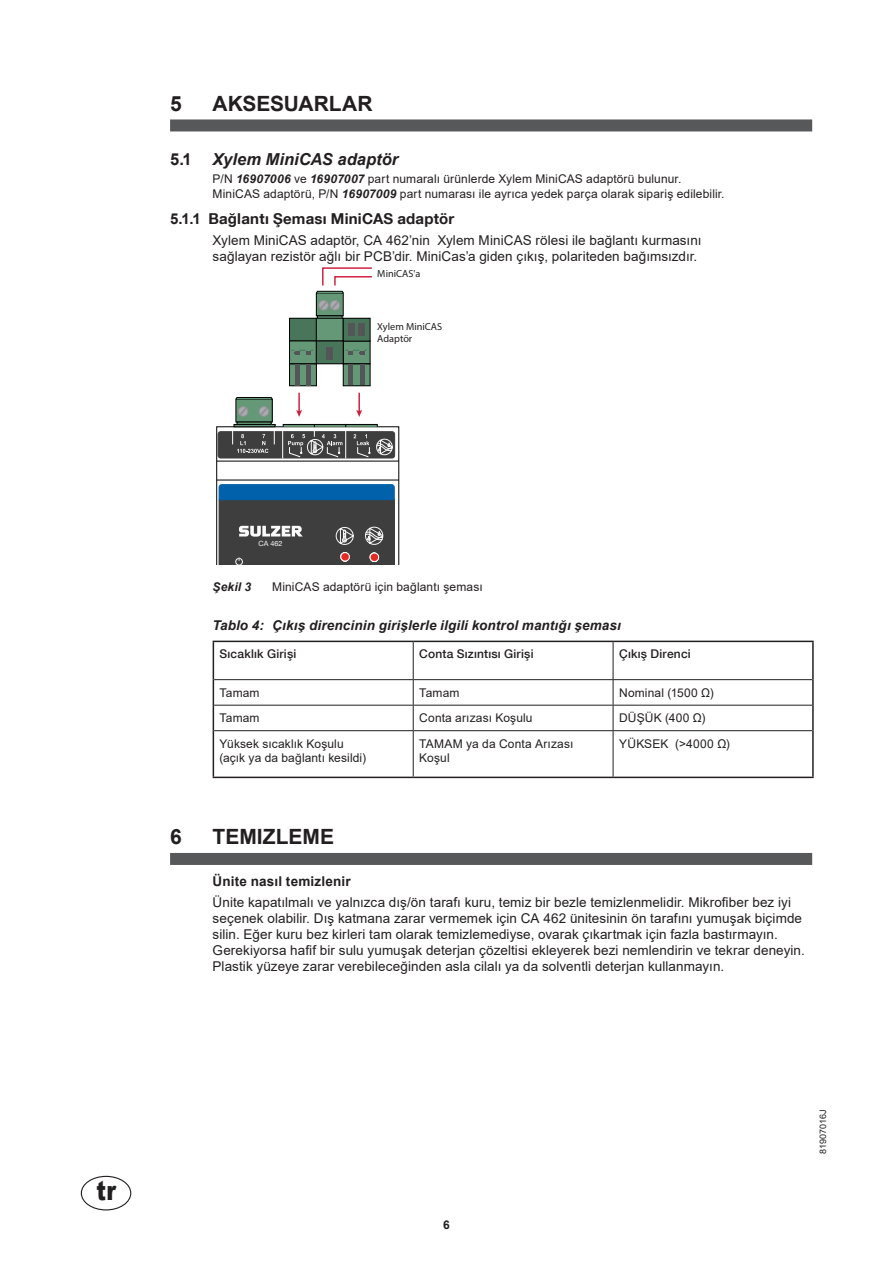
<style>
.page{position:relative;width:893px;height:1263px;background:#fff}
.page>*{position:absolute;margin:0;border:0;box-sizing:border-box;transform-origin:0 0}
.t1{font:900 27px "Arial";color:#231f20;scale:.8 1}
.t2{font:700 21px "Arial";color:#231f20}
.t3{font:italic 700 16.5px "Arial";color:#231f20}
.t4{font:700 16.5px "Arial";color:#231f20}
.t5{font:700 15px "Helvetica Neue LT Com";letter-spacing:.015em;color:#231f20}
.t6{font:13.5px/16.2px "Arial";letter-spacing:.005em;color:#231f20}
.t7{font:italic 700 13.5px "Arial";letter-spacing:.01em;color:#231f20}
.t8{font:700 13.5px "Arial";letter-spacing:.01em;color:#231f20}
.t9{font:12px/14.4px "Arial";letter-spacing:.01em;color:#231f20}
.t10{font:500 12px "Helvetica Neue LT Com";letter-spacing:.02em;color:#231f20}
.t11{font:italic 700 12px "Arial";letter-spacing:.015em;color:#231f20}
.t12{font:700 12px "Arial";color:#231f20}
.t13{font:10.2px/12.3px "Myriad Pro";color:#231f20}
.t14{font:9px "Arial";color:#231f20}
.t15{font:7.2px "Helvetica Neue LT Com";color:#fafafa}
.s1{font-weight:700;font-style:italic}
.s2{font-family:"Arial"}
</style>
<div class="page">
<div style="left:81px;top:1176px;width:50px;height:34px;border:1px solid #231f20;border-radius:50%"></div>
<div style="left:170px;top:119px;width:642px;height:12px;background:#57585a"></div>
<div style="left:170px;top:853px;width:642px;height:12px;background:#57585a"></div>
<svg style="left:296px;top:393px;width:6px;height:24px"></svg>
<svg style="left:356px;top:393px;width:6px;height:24px"></svg>
<div style="left:290px;top:318px;width:26px;height:23px;background:#49755a"></div>
<div style="left:289px;top:318px;width:28px;height:23px;border:1px solid #000"></div>
<div style="left:316px;top:318px;width:27px;height:23px;background:#649876"></div>
<div style="left:316px;top:318px;width:27px;height:23px;border:1px solid #000"></div>
<div style="left:290px;top:341px;width:26px;height:23px;background:#649876"></div>
<div style="left:289px;top:341px;width:28px;height:23px;border:1px solid #000"></div>
<div style="left:316px;top:293px;width:27px;height:23px;background:#649876"></div>
<div style="left:317px;top:315px;width:26px;height:4px;border:1px solid #000"></div>
<svg style="left:315px;top:267px;width:57px;height:44px"></svg>
<div style="left:343px;top:341px;width:27px;height:23px;background:#649876"></div>
<div style="left:343px;top:341px;width:27px;height:23px;border:1px solid #000"></div>
<svg style="left:345px;top:350px;width:22px;height:5px"></svg>
<svg style="left:292px;top:350px;width:21px;height:5px"></svg>
<div style="left:290px;top:364px;width:26px;height:22px;background:#649876"></div>
<div style="left:289px;top:364px;width:28px;height:22px;border:1px solid #000"></div>
<div style="left:343px;top:364px;width:27px;height:22px;background:#649876"></div>
<div style="left:343px;top:364px;width:27px;height:22px;border:1px solid #000"></div>
<hr style="left:295px;top:364px;width:4px;height:22px;background:#545557">
<hr style="left:306px;top:364px;width:4px;height:22px;background:#545557">
<hr style="left:349px;top:364px;width:4px;height:21px;background:#545557">
<hr style="left:360px;top:364px;width:4px;height:21px;background:#545557">
<div style="left:236px;top:399px;width:36px;height:23px;background:#649876"></div>
<div style="left:235px;top:399px;width:38px;height:23px;border:1px solid #000"></div>
<div style="left:237px;top:422px;width:35px;height:3px;border:1px solid #000"></div>
<svg style="left:235px;top:397px;width:38px;height:20px"></svg>
<div style="left:343px;top:318px;width:27px;height:23px;background:#49755a"></div>
<div style="left:343px;top:318px;width:27px;height:23px;border:1px solid #000"></div>
<div style="left:283px;top:424px;width:32px;height:3px;background:#649876;border:1px solid #000"></div>
<div style="left:314px;top:424px;width:32px;height:3px;background:#649876;border:1px solid #000"></div>
<div style="left:316px;top:341px;width:27px;height:23px;background:#49755a"></div>
<div style="left:316px;top:341px;width:27px;height:23px;border:1px solid #000"></div>
<div style="left:345px;top:424px;width:33px;height:3px;background:#649876;border:1px solid #000"></div>
<div style="left:327px;top:347px;width:6px;height:13px;background:#545557"></div>
<div style="left:348px;top:323px;width:6px;height:13px;background:#545557"></div>
<div style="left:359px;top:323px;width:6px;height:13px;background:#545557"></div>
<svg style="left:216px;top:426px;width:183px;height:139px"></svg>
<hr style="left:213px;top:641px;width:200px;height:1px;background:#231f20">
<hr style="left:213px;top:642px;width:1px;height:38px;background:#231f20">
<hr style="left:413px;top:641px;width:200px;height:1px;background:#231f20">
<hr style="left:613px;top:641px;width:201px;height:1px;background:#231f20">
<hr style="left:812px;top:642px;width:2px;height:38px;background:#231f20">
<hr style="left:812px;top:680px;width:2px;height:25px;background:#231f20">
<svg style="left:213px;top:680px;width:1px;height:51px"></svg>
<hr style="left:812px;top:705px;width:2px;height:26px;background:#231f20">
<hr style="left:213px;top:731px;width:1px;height:46px;background:#231f20">
<hr style="left:812px;top:731px;width:2px;height:46px;background:#231f20">
<hr style="left:213px;top:777px;width:200px;height:1px;background:#231f20">
<hr style="left:413px;top:777px;width:200px;height:1px;background:#231f20">
<hr style="left:613px;top:777px;width:201px;height:1px;background:#231f20">
<hr style="left:413px;top:642px;width:1px;height:37px;background:#231f20">
<hr style="left:613px;top:642px;width:1px;height:37px;background:#231f20">
<hr style="left:214px;top:679px;width:199px;height:1px;background:#231f20">
<hr style="left:413px;top:679px;width:200px;height:1px;background:#231f20">
<hr style="left:613px;top:679px;width:199px;height:1px;background:#231f20">
<hr style="left:214px;top:705px;width:199px;height:1px;background:#231f20">
<hr style="left:413px;top:705px;width:200px;height:1px;background:#231f20">
<svg style="left:413px;top:680px;width:1px;height:50px"></svg>
<hr style="left:613px;top:705px;width:199px;height:1px;background:#231f20">
<svg style="left:613px;top:680px;width:1px;height:50px"></svg>
<hr style="left:214px;top:730px;width:199px;height:1px;background:#231f20">
<hr style="left:413px;top:730px;width:200px;height:1px;background:#231f20">
<hr style="left:413px;top:731px;width:1px;height:46px;background:#231f20">
<hr style="left:613px;top:730px;width:199px;height:1px;background:#231f20">
<hr style="left:613px;top:731px;width:1px;height:46px;background:#231f20">
<h2 class="t2" style="left:170px;top:89px;width:13px">5</h2>
<h2 class="t2" style="left:213px;top:89px;width:162px">AKSESUARLAR</h2>
<p class="t4" style="left:170px;top:147px;width:23px">5.1</p>
<p class="t3" style="left:213px;top:148px;width:187px">Xylem MiniCAS adaptör</p>
<p class="t9" style="left:213px;top:172px;width:513px">P/N <span class="s1">16907006</span> ve <span class="s1">16907007</span> part numaralı ürünlerde Xylem MiniCAS adaptörü bulunur.<br>MiniCAS adaptörü, P/N <span class="s1">16907009</span> part numarası ile ayrıca yedek parça olarak sipariş edilebilir.</p>
<p class="t5" style="left:170px;top:210px;width:286px"><span class="s2">5.1.1</span> Bağlantı Şeması MiniCAS adaptör</p>
<p class="t6" style="left:213px;top:232px;width:490px">Xylem MiniCAS adaptör, CA 462’nin Xylem MiniCAS rölesi ile bağlantı kurmasını sağlayan rezistör ağlı bir PCB’dir. MiniCas’a giden çıkış, polariteden bağımsızdır.</p>
<p class="t13" style="left:377px;top:267px;width:45px">MiniCAS'a</p>
<p class="t13" style="left:377px;top:320px;width:66px">Xylem MiniCAS<br>Adaptör</p>
<p class="t15" style="left:259px;top:539px;width:25px">CA 462</p>
<p class="t11" style="left:213px;top:579px;width:40px">Şekil 3</p>
<p class="t9" style="left:272px;top:580px;width:212px">MiniCAS adaptörü için bağlantı şeması</p>
<p class="t7" style="left:213px;top:617px;width:410px">Tablo 4: Çıkış direncinin girişlerle ilgili kontrol mantığı şeması</p>
<p class="t10" style="left:219px;top:647px;width:79px">Sıcaklık Girişi</p>
<p class="t10" style="left:419px;top:647px;width:116px">Conta Sızıntısı Girişi</p>
<p class="t10" style="left:619px;top:647px;width:73px">Çıkış Direnci</p>
<p class="t9" style="left:219px;top:685px;width:42px">Tamam</p>
<p class="t9" style="left:419px;top:685px;width:42px">Tamam</p>
<p class="t9" style="left:619px;top:685px;width:96px">Nominal (1500 Ω)</p>
<p class="t9" style="left:219px;top:711px;width:42px">Tamam</p>
<p class="t9" style="left:419px;top:711px;width:115px">Conta arızası Koşulu</p>
<p class="t9" style="left:619px;top:711px;width:88px">DÜŞÜK (400 Ω)</p>
<p class="t9" style="left:219px;top:736px;width:148px">Yüksek sıcaklık Koşulu (açık ya da bağlantı kesildi)</p>
<p class="t9" style="left:419px;top:736px;width:156px">TAMAM ya da Conta Arızası<br>Koşul</p>
<p class="t9" style="left:619px;top:736px;width:112px">YÜKSEK (&gt;4000 Ω)</p>
<h2 class="t2" style="left:170px;top:822px;width:13px">6</h2>
<h2 class="t2" style="left:213px;top:822px;width:123px">TEMIZLEME</h2>
<p class="t8" style="left:213px;top:872px;width:140px">Ünite nasıl temizlenir</p>
<p class="t6" style="left:213px;top:894px;width:594px">Ünite kapatılmalı ve yalnızca dış/ön tarafı kuru, temiz bir bezle temizlenmelidir. Mikrofiber bez iyi seçenek olabilir. Dış katmana zarar vermemek için CA 462 ünitesinin ön tarafını yumuşak biçimde silin. Eğer kuru bez kirleri tam olarak temizlemediyse, ovarak çıkartmak için fazla bastırmayın.<br>Gerekiyorsa hafif bir sulu yumuşak deterjan çözeltisi ekleyerek bezi nemlendirin ve tekrar deneyin.<br>Plastik yüzeye zarar verebileceğinden asla cilalı ya da solventli deterjan kullanmayın.</p>
<h1 class="t1" style="left:97px;top:1171px;width:26px">tr</h1>
<p class="t12" style="left:443px;top:1216px;width:8px">6</p>
<p class="t14" style="left:817px;top:1154px;width:46px;rotate:-90deg">81907016J</p>
</div>
